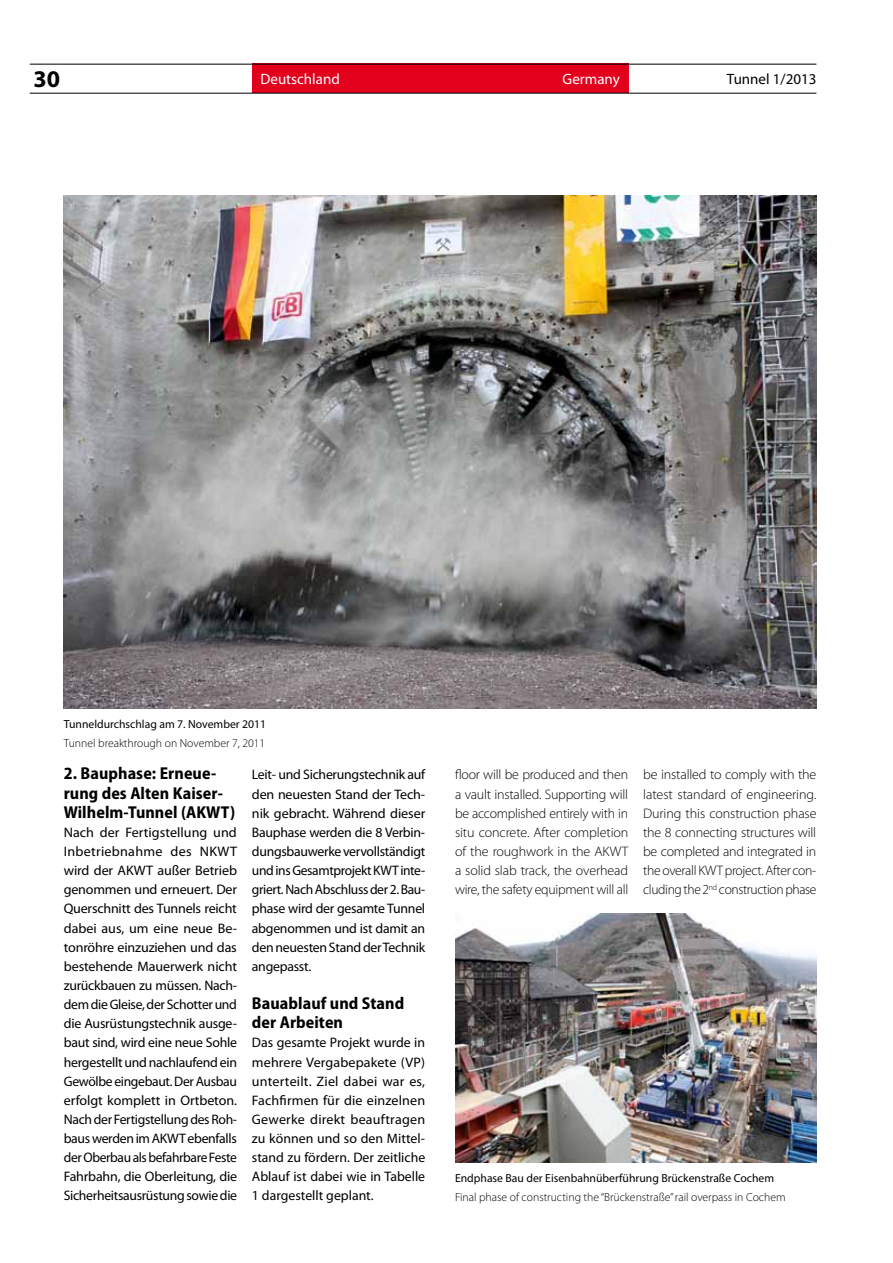
<style>
.page{position:relative;width:893px;height:1263px;background:#fff}
.page>*{position:absolute;margin:0;border:0;box-sizing:border-box;transform-origin:0 0}
.t1{font:700 24px "Myriad Pro";color:#000}
.t2{font:700 semi-condensed 17.25px/19.2px "Myriad Pro";letter-spacing:.005em;color:#000}
.t3{font:15px "Myriad Pro";color:#fff}
.t4{font:15px "Myriad Pro";color:#000}
.t5{font:13.8px/19.2px "Myriad Pro";letter-spacing:-.02em;color:#000;text-align:justify}
.t6{font:300 13.8px/19.2px "Myriad Pro";letter-spacing:-.02em;color:#000;text-align:justify}
.t7{font:300 11.7px "Myriad Pro";color:#000}
.t8{font:11.7px "Myriad Pro";color:#000}
</style>
<div class="page">
<div style="left:252px;top:64px;width:376px;height:29px;background:#e3001d"></div>
<hr style="left:30px;top:64px;width:786px;height:1px;background:#000">
<hr style="left:30px;top:93px;width:786px;height:1px;background:#000">
<img style="left:64px;top:196px;width:752px;height:512px">
<img style="left:455px;top:913px;width:361px;height:249px">
<h1 class="t1" style="left:33px;top:63px;width:28px">30</h1>
<p class="t3" style="left:260px;top:70px;width:81px">Deutschland</p>
<p class="t3" style="left:563px;top:70px;width:59px">Germany</p>
<p class="t4" style="left:727px;top:70px;width:91px">Tunnel 1/2013</p>
<p class="t8" style="left:64px;top:717px;width:204px">Tunneldurchschlag am 7. November 2011</p>
<p class="t7" style="left:64px;top:736px;width:203px">Tunnel breakthrough on November 7, 2011</p>
<p class="t2" style="left:64px;top:764px;width:173px">2. Bauphase: Erneue&shy;rung des Alten Kaiser-<br>Wilhelm-Tunnel (AKWT)</p>
<p class="t5" style="left:64px;top:822px;width:175px">Nach der Fertigstellung und Inbetriebnahme des NKWT wird der AKWT außer Betrieb genommen und erneuert. Der Querschnitt des Tunnels reicht dabei aus, um eine neue Be&shy;tonröhre einzuziehen und das bestehende Mauerwerk nicht zurückbauen zu müssen. Nach&shy;dem die Gleise, der Schotter und die Ausrüstungstechnik ausge&shy;baut sind, wird eine neue Sohle hergestellt und nachlaufend ein Gewölbe eingebaut. Der Ausbau erfolgt komplett in Ortbeton.<br>Nach der Fertigstellung des Roh&shy;baus werden im AKWT ebenfalls der Oberbau als befahrbare Feste Fahrbahn, die Oberleitung, die Sicherheitsausrüstung sowie die</p>
<p class="t5" style="left:252px;top:765px;width:175px">Leit- und Sicherungstechnik auf den neuesten Stand der Tech&shy;nik gebracht. Während dieser Bauphase werden die 8 Verbin&shy;dungsbauwerke vervollständigt und ins Gesamtprojekt KWT inte&shy;griert. Nach Abschluss der 2. Bau&shy;phase wird der gesamte Tunnel abgenommen und ist damit an den neuesten Stand der Technik angepasst.</p>
<p class="t2" style="left:252px;top:994px;width:154px">Bauablauf und Stand der Arbeiten</p>
<p class="t5" style="left:252px;top:1033px;width:175px">Das gesamte Projekt wurde in mehrere Vergabepakete (VP) unterteilt. Ziel dabei war es, Fachfirmen für die einzelnen Gewerke direkt beauftragen zu können und so den Mittel&shy;stand zu fördern. Der zeitliche Ablauf ist dabei wie in Tabelle 1 dargestellt geplant.</p>
<p class="t6" style="left:455px;top:765px;width:175px">floor will be produced and then a vault installed. Supporting will be accomplished entirely with in situ concrete. After completion of the roughwork in the AKWT a solid slab track, the overhead wire, the safety equipment will all</p>
<p class="t6" style="left:643px;top:765px;width:175px">be installed to comply with the latest standard of engineering.<br>During this construction phase the 8 connecting structures will be completed and integrated in the overall KWT project. After con&shy;cluding the 2<sup>nd</sup> construction phase</p>
<p class="t8" style="left:455px;top:1170px;width:321px">Endphase Bau der Eisenbahnüberführung Brückenstraße Cochem</p>
<p class="t7" style="left:455px;top:1190px;width:332px">Final phase of constructing the “Brückenstraße” rail overpass in Cochem</p>
</div>
